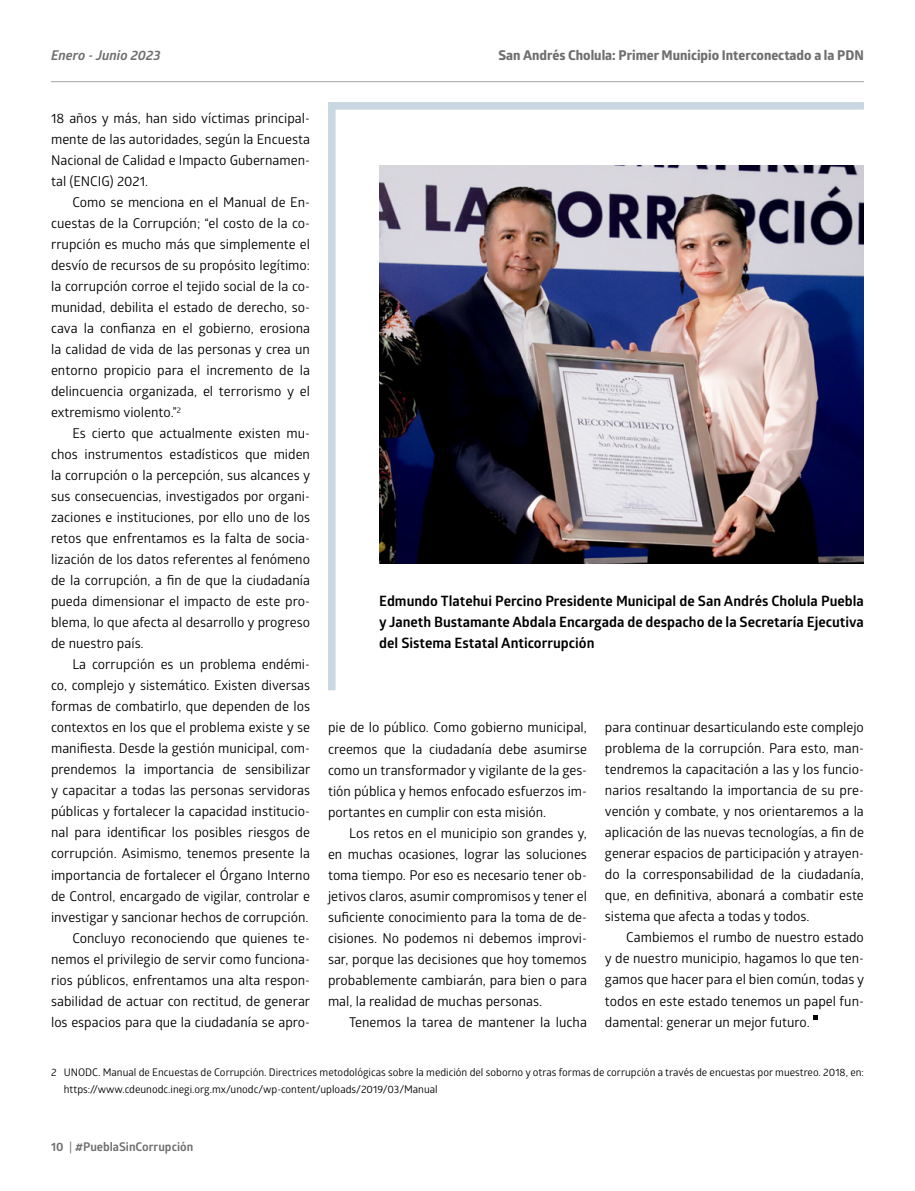
<style>
.page{position:relative;width:915px;height:1191px;background:#fff}
.page>*{position:absolute;margin:0;border:0;box-sizing:border-box;transform-origin:0 0}
.t1{font:700 14.25px/21px "Glober";color:#000;text-align:justify}
.t2{font:13.5px/21px "Glober";color:#000;text-align:justify}
.t3{font:700 13.5px "Globerx";color:#706f6f}
.t4{font:italic 700 13.5px "Glober";color:#706f6f}
.t5{font:700 12px "Glober";color:#706f6f}
.t6{font:10.5px/16.2px "Glober";color:#000}
.s1{font-weight:400}
</style>
<div class="page">
<svg style="left:813px;top:1015px;width:3px;height:5px"></svg>
<img style="left:328px;top:102px;width:536px;height:589px">
<hr style="left:51px;top:81px;width:812px;height:1px;background:#aeaeae">
<p class="t4" style="left:51px;top:46px;width:111px">Enero - Junio 2023</p>
<p class="t3" style="left:498px;top:45px;width:367px">San Andrés Cholula: Primer Municipio Interconectado a la PDN</p>
<p class="t2" style="left:51px;top:107px;width:260px">18 años y más, han sido víctimas principal&shy;mente de las autoridades, según la Encuesta Nacional de Calidad e Impacto Gubernamen&shy;tal (ENCIG) 2021.</p>
<p class="t2" style="left:51px;top:191px;width:260px;text-indent:21px">Como se menciona en el Manual de En&shy;cuestas de la Corrupción; “el costo de la co&shy;rrupción es mucho más que simplemente el desvío de recursos de su propósito legítimo: la corrupción corroe el tejido social de la co&shy;munidad, debilita el estado de derecho, so&shy;cava la confianza en el gobierno, erosiona la calidad de vida de las personas y crea un entorno propicio para el incremento de la delincuencia organizada, el terrorismo y el extremismo violento.”<sup>2</sup></p>
<p class="t2" style="left:51px;top:422px;width:261px;text-indent:21px">Es cierto que actualmente existen mu&shy;chos instrumentos estadísticos que miden la corrupción o la percepción, sus alcances y sus consecuencias, investigados por organi&shy;zaciones e instituciones, por ello uno de los retos que enfrentamos es la falta de socia&shy;lización de los datos referentes al fenómeno de la corrupción, a fin de que la ciudadanía pueda dimensionar el impacto de este pro&shy;blema, lo que afecta al desarrollo y progreso de nuestro país.</p>
<p class="t2" style="left:51px;top:653px;width:260px;text-align:right">La corrupción es un problema endémi-<br>co, complejo y sistemático. Existen diversas formas de combatirlo, que dependen de los contextos en los que el problema existe y se manifiesta. Desde la gestión municipal, com&shy;prendemos la importancia de sensibilizar y capacitar a todas las personas servidoras públicas y fortalecer la capacidad institucio&shy;nal para identificar los posibles riesgos de corrupción. Asimismo, tenemos presente la importancia de fortalecer el Órgano Interno de Control, encargado de vigilar, controlar e investigar y sancionar hechos de corrupción.<br>Concluyo reconociendo que quienes te&shy;nemos el privilegio de servir como funciona&shy;rios públicos, enfrentamos una alta respon&shy;sabilidad de actuar con rectitud, de generar los espacios para que la ciudadanía se apro-</p>
<p class="t1" style="left:379px;top:590px;width:486px">Edmundo Tlatehui Percino Presidente Municipal de San Andrés Cholula Puebla y Janeth Bustamante Abdala Encargada de despacho de la Secretaría Ejecutiva del Sistema Estatal Anticorrupción</p>
<p class="t2" style="left:328px;top:716px;width:260px">pie de lo público. Como gobierno municipal, creemos que la ciudadanía debe asumirse como un transformador y vigilante de la ges&shy;tión pública y hemos enfocado esfuerzos im&shy;portantes en cumplir con esta misión.</p>
<p class="t2" style="left:328px;top:821px;width:260px;text-indent:21px">Los retos en el municipio son grandes y, en muchas ocasiones, lograr las soluciones toma tiempo. Por eso es necesario tener ob&shy;jetivos claros, asumir compromisos y tener el suficiente conocimiento para la toma de de&shy;cisiones. No podemos ni debemos improvi&shy;sar, porque las decisiones que hoy tomemos probablemente cambiarán, para bien o para mal, la realidad de muchas personas.</p>
<p class="t2" style="left:349px;top:1010px;width:239px">Tenemos la tarea de mantener la lucha</p>
<p class="t2" style="left:604px;top:716px;width:260px">para continuar desarticulando este complejo problema de la corrupción. Para esto, man&shy;tendremos la capacitación a las y los funcio&shy;narios resaltando la importancia de su pre&shy;vención y combate, y nos orientaremos a la aplicación de las nuevas tecnologías, a fin de generar espacios de participación y atrayen&shy;do la corresponsabilidad de la ciudadanía, que, en definitiva, abonará a combatir este sistema que afecta a todas y todos.</p>
<p class="t2" style="left:604px;top:926px;width:261px;text-indent:21px">Cambiemos el rumbo de nuestro estado y de nuestro municipio, hagamos lo que ten&shy;gamos que hacer para el bien común, todas y todos en este estado tenemos un papel fun&shy;damental: generar un mejor futuro.</p>
<p class="t6" style="left:64px;top:1064px;width:801px;text-indent:-13px">2 UNODC. Manual de Encuestas de Corrupción. Directrices metodológicas sobre la medición del soborno y otras formas de corrupción a través de encuestas por muestreo. 2018, en: https://www.cdeunodc.inegi.org.mx/unodc/wp-content/uploads/2019/03/Manual</p>
<p class="t5" style="left:51px;top:1138px;width:144px">10 <span class="s1">|</span> #PueblaSinCorrupción</p>
</div>
